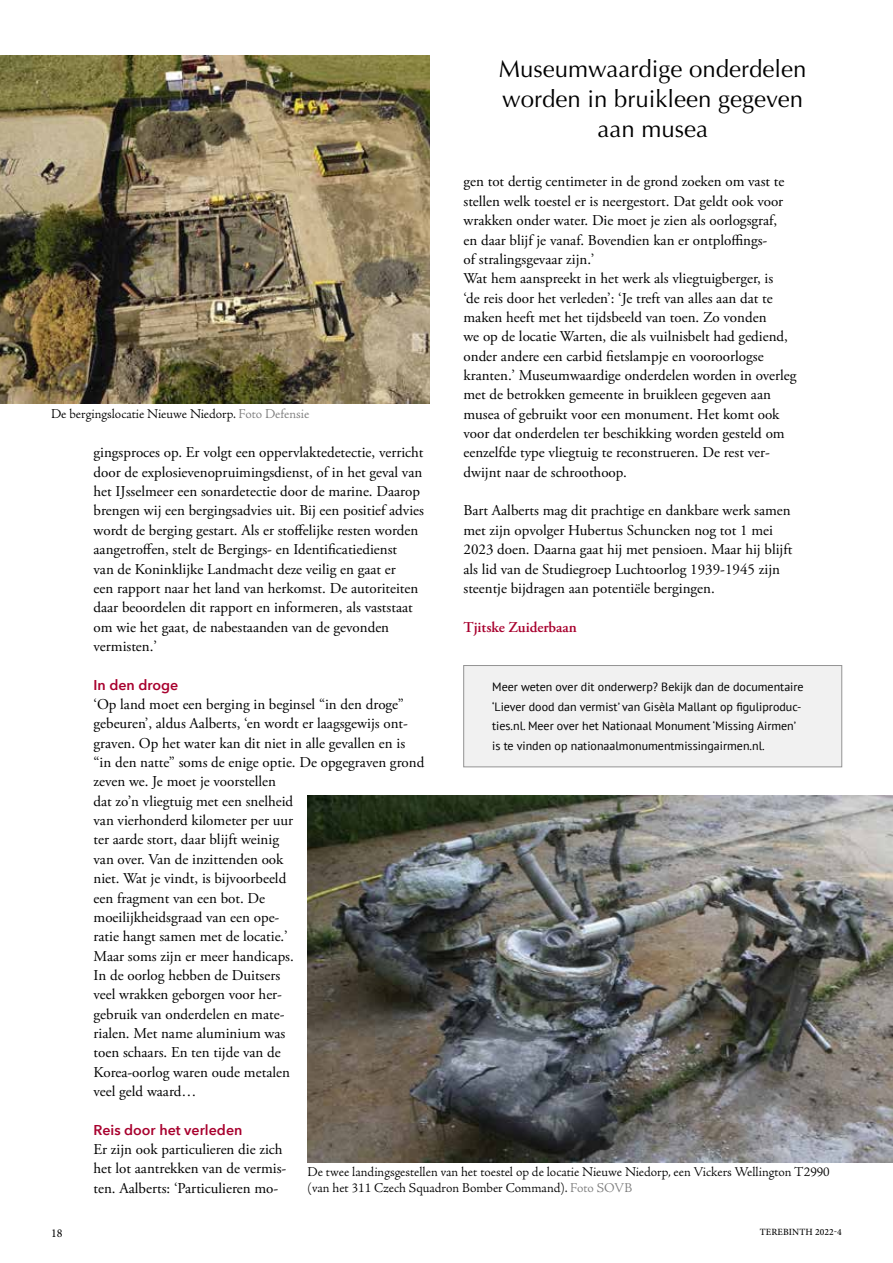
<style>
.page{position:relative;width:893px;height:1263px;background:#fff}
.page>*{position:absolute;margin:0;border:0;box-sizing:border-box;transform-origin:0 0}
.t1{font:24px/30px "Optima";color:#000;text-align:center}
.t2{font:15px/19.4px "Adobe Garamond Pro";color:#000}
.t3{font:600 15px "Adobe Garamond Pro";color:#a8002e}
.t4{font:600 14.25px "Avenir Next";color:#a8002e}
.t5{font:300 13.5px/16.5px "Adobe Jenson Pro";letter-spacing:-.005em;color:#000}
.t6{font:12px/19.5px "PT Sans";color:#000}
.t7{font:12px "Minion Pro";color:#000}
.t8{font:500 9.6px "Minion Pro";letter-spacing:.01em;color:#000}
.s1{color:#7c7c7c}
</style>
<div class="page">
<img style="left:308px;top:795px;width:585px;height:367px">
<img style="left:0;top:55px;width:429px;height:349px">
<div style="left:463px;top:665px;width:379px;height:102px;background:#f1f1f1;border:1px solid #939393"></div>
<h1 class="t1" style="left:499px;top:54px;width:309px">Museumwaardige onderdelen worden in bruikleen gegeven aan musea</h1>
<p class="t2" style="left:463px;top:173px;width:334px">gen tot dertig centimeter in de grond zoeken om vast te stellen welk toestel er is neergestort. Dat geldt ook voor wrakken onder water. Die moet je zien als oorlogsgraf,<br>en daar blijf je vanaf. Bovendien kan er ontploffings-<br>of stralingsgevaar zijn.’<br>Wat hem aanspreekt in het werk als vliegtuigberger, is<br>‘de reis door het verleden’: ‘Je treft van alles aan dat te maken heeft met het tijdsbeeld van toen. Zo vonden<br>we op de locatie Warten, die als vuilnisbelt had gediend, onder andere een carbid fietslampje en vooroorlogse kranten.’ Museumwaardige onderdelen worden in overleg met de betrokken gemeente in bruikleen gegeven aan musea of gebruikt voor een monument. Het komt ook voor dat onderdelen ter beschikking worden gesteld om eenzelfde type vliegtuig te reconstrueren. De rest ver&shy;dwijnt naar de schroothoop.</p>
<p class="t2" style="left:463px;top:502px;width:330px">Bart Aalberts mag dit prachtige en dankbare werk samen met zijn opvolger Hubertus Schuncken nog tot 1 mei 2023 doen. Daarna gaat hij met pensioen. Maar hij blijft als lid van de Studiegroep Luchtoorlog 1939-1945 zijn steentje bijdragen aan potentiële bergingen.</p>
<p class="t3" style="left:463px;top:618px;width:115px">Tjitske Zuiderbaan</p>
<p class="t5" style="left:51px;top:405px;width:260px">De bergingslocatie Nieuwe Niedorp. <span class="s1">Foto Defensie</span></p>
<p class="t2" style="left:94px;top:443px;width:332px">gingsproces op. Er volgt een oppervlaktedetectie, verricht door de explosievenopruimingsdienst, of in het geval van het IJsselmeer een sonardetectie door de marine. Daarop brengen wij een bergingsadvies uit. Bij een positief advies wordt de berging gestart. Als er stoffelijke resten worden aangetroffen, stelt de Bergings- en Identificatiedienst<br>van de Koninklijke Landmacht deze veilig en gaat er<br>een rapport naar het land van herkomst. De autoriteiten daar beoordelen dit rapport en informeren, als vaststaat om wie het gaat, de nabestaanden van de gevonden vermisten.’</p>
<p class="t4" style="left:94px;top:672px;width:86px">In den droge</p>
<p class="t2" style="left:94px;top:695px;width:332px">‘Op land moet een berging in beginsel “in den droge” gebeuren’, aldus Aalberts, ‘en wordt er laagsgewijs ont&shy;graven. Op het water kan dit niet in alle gevallen en is “in den natte” soms de enige optie. De opgegraven grond zeven we. Je moet je voorstellen<br>dat zo’n vliegtuig met een snelheid<br>van vierhonderd kilometer per uur<br>ter aarde stort, daar blijft weinig<br>van over. Van de inzittenden ook<br>niet. Wat je vindt, is bijvoorbeeld<br>een fragment van een bot. De<br>moeilijkheidsgraad van een ope-<br>ratie hangt samen met de locatie.’<br>Maar soms zijn er meer handicaps.<br>In de oorlog hebben de Duitsers<br>veel wrakken geborgen voor her-<br>gebruik van onderdelen en mate-<br>rialen. Met name aluminium was<br>toen schaars. En ten tijde van de<br>Korea-oorlog waren oude metalen<br>veel geld waard…</p>
<p class="t4" style="left:94px;top:1117px;width:150px">Reis door het verleden</p>
<p class="t2" style="left:94px;top:1140px;width:194px">Er zijn ook particulieren die zich het lot aantrekken van de vermis&shy;ten. Aalberts: ‘Particulieren mo-</p>
<p class="t6" style="left:492px;top:677px;width:313px">Meer weten over dit onderwerp? Bekijk dan de documentaire ‘Liever dood dan vermist’ van Gisèla Mallant op figuliproduc&shy;ties.nl. Meer over het Nationaal Monument ‘Missing Airmen’ is te vinden op nationaalmonumentmissingairmen.nl.</p>
<p class="t5" style="left:308px;top:1164px;width:524px">De twee landingsgestellen van het toestel op de locatie Nieuwe Niedorp, een Vickers Wellington T2990 (van het 311 Czech Squadron Bomber Command). <span class="s1">Foto SOVB</span></p>
<p class="t7" style="left:51px;top:1225px;width:13px">18</p>
<p class="t8" style="left:760px;top:1225px;width:83px">TEREBINTH 2022-4</p>
</div>
